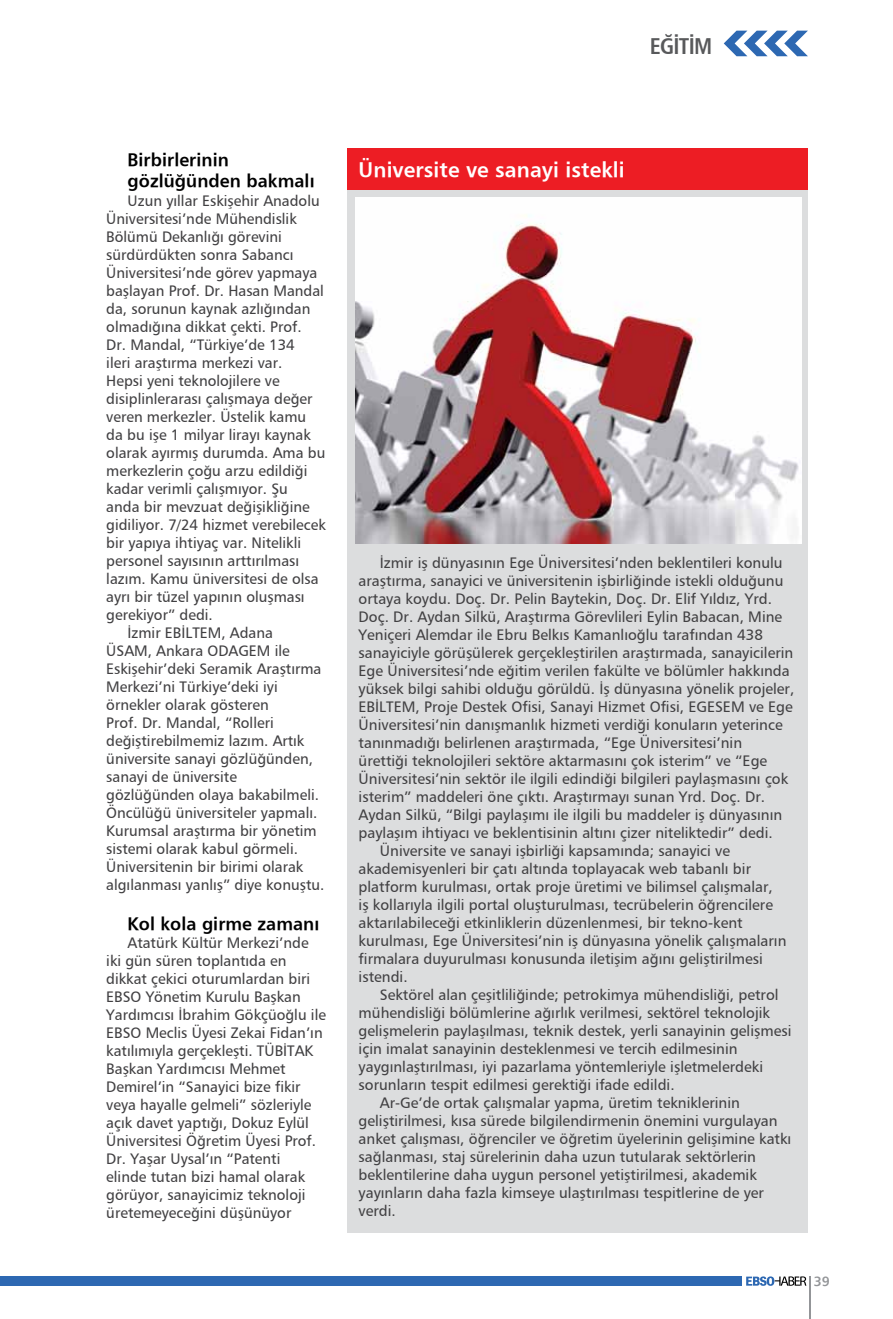
<style>
.page{position:relative;width:893px;height:1319px;background:#fff}
.page>*{position:absolute;margin:0;border:0;box-sizing:border-box;transform-origin:0 0}
.t1{font:700 condensed 22.5px "Frutiger";letter-spacing:-.03em;color:#58595b}
.t2{font:700 21px "Frutiger";letter-spacing:.005em;color:#fff}
.t3{font:700 18px/21.6px "Frutiger";letter-spacing:.005em;color:#000}
.t4{font:15px/18px "Frutiger Roman";color:#414042}
.t5{font:700 13.5px "Frutiger";color:#939598}
</style>
<div class="page">
<svg style="left:746px;top:1276px;width:60px;height:9px"></svg>
<div style="left:0;top:1276px;width:742px;height:9px;background:#2d68b2"></div>
<hr style="left:809px;top:1276px;width:2px;height:42px;background:#939598">
<svg style="left:724px;top:31px;width:84px;height:25px"></svg>
<div style="left:347px;top:188px;width:461px;height:1044px;background:#dcddde"></div>
<div style="left:347px;top:148px;width:461px;height:41px;background:#ed1d24"></div>
<img style="left:355px;top:197px;width:446px;height:346px">
<h1 class="t1" style="left:650px;top:31px;width:64px">EĞİTİM</h1>
<p class="t3" style="left:128px;top:148px;width:189px">Birbirlerinin gözlüğünden bakmalı</p>
<p class="t4" style="left:128px;top:191px;width:194px">Uzun yıllar Eskişehir Anadolu</p>
<p class="t4" style="left:106px;top:209px;width:192px">Üniversitesi’nde Mühendislik</p>
<p class="t4" style="left:106px;top:227px;width:177px">Bölümü Dekanlığı görevini</p>
<p class="t4" style="left:106px;top:245px;width:189px">sürdürdükten sonra Sabancı</p>
<p class="t4" style="left:106px;top:263px;width:212px">Üniversitesi’nde görev yapmaya</p>
<p class="t4" style="left:106px;top:281px;width:219px">başlayan Prof. Dr. Hasan Mandal</p>
<p class="t4" style="left:106px;top:299px;width:206px">da, sorunun kaynak azlığından</p>
<p class="t4" style="left:106px;top:317px;width:197px">olmadığına dikkat çekti. Prof.</p>
<p class="t4" style="left:106px;top:335px;width:190px">Dr. Mandal, “Türkiye’de 134</p>
<p class="t4" style="left:106px;top:353px;width:178px">ileri araştırma merkezi var.</p>
<p class="t4" style="left:106px;top:371px;width:175px">Hepsi yeni teknolojilere ve</p>
<p class="t4" style="left:106px;top:389px;width:208px">disiplinlerarası çalışmaya değer</p>
<p class="t4" style="left:106px;top:407px;width:201px">veren merkezler. Üstelik kamu</p>
<p class="t4" style="left:106px;top:425px;width:206px">da bu işe 1 milyar lirayı kaynak</p>
<p class="t4" style="left:106px;top:443px;width:221px">olarak ayırmış durumda. Ama bu</p>
<p class="t4" style="left:106px;top:461px;width:203px">merkezlerin çoğu arzu edildiği</p>
<p class="t4" style="left:106px;top:479px;width:183px">kadar verimli çalışmıyor. Şu</p>
<p class="t4" style="left:106px;top:497px;width:205px">anda bir mevzuat değişikliğine</p>
<p class="t4" style="left:106px;top:515px;width:221px">gidiliyor. 7/24 hizmet verebilecek</p>
<p class="t4" style="left:106px;top:533px;width:196px">bir yapıya ihtiyaç var. Nitelikli</p>
<p class="t4" style="left:106px;top:551px;width:194px">personel sayısının arttırılması</p>
<p class="t4" style="left:106px;top:569px;width:214px">lazım. Kamu üniversitesi de olsa</p>
<p class="t4" style="left:106px;top:587px;width:200px">ayrı bir tüzel yapının oluşması</p>
<p class="t4" style="left:106px;top:605px;width:108px">gerekiyor” dedi.</p>
<p class="t4" style="left:128px;top:623px;width:147px">İzmir EBİLTEM, Adana</p>
<p class="t4" style="left:106px;top:641px;width:185px">ÜSAM, Ankara ODAGEM ile</p>
<p class="t4" style="left:106px;top:659px;width:217px">Eskişehir’deki Seramik Araştırma</p>
<p class="t4" style="left:106px;top:677px;width:173px">Merkezi’ni Türkiye’deki iyi</p>
<p class="t4" style="left:106px;top:695px;width:164px">örnekler olarak gösteren</p>
<p class="t4" style="left:106px;top:713px;width:169px">Prof. Dr. Mandal, “Rolleri</p>
<p class="t4" style="left:106px;top:731px;width:200px">değiştirebilmemiz lazım. Artık</p>
<p class="t4" style="left:106px;top:749px;width:208px">üniversite sanayi gözlüğünden,</p>
<p class="t4" style="left:106px;top:767px;width:132px">sanayi de üniversite</p>
<p class="t4" style="left:106px;top:785px;width:214px">gözlüğünden olaya bakabilmeli.</p>
<p class="t4" style="left:106px;top:803px;width:213px">Öncülüğü üniversiteler yapmalı.</p>
<p class="t4" style="left:106px;top:821px;width:212px">Kurumsal araştırma bir yönetim</p>
<p class="t4" style="left:106px;top:839px;width:193px">sistemi olarak kabul görmeli.</p>
<p class="t4" style="left:106px;top:857px;width:199px">Üniversitenin bir birimi olarak</p>
<p class="t4" style="left:106px;top:875px;width:220px">algılanması yanlış” diye konuştu.</p>
<p class="t3" style="left:128px;top:912px;width:193px">Kol kola girme zamanı</p>
<p class="t4" style="left:106px;top:932px;width:221px;text-indent:21px">Atatürk Kültür Merkezi’nde iki gün süren toplantıda en dikkat çekici oturumlardan biri<br>EBSO Yönetim Kurulu Başkan<br>Yardımcısı İbrahim Gökçüoğlu ile<br>EBSO Meclis Üyesi Zekai Fidan’ın katılımıyla gerçekleşti. TÜBİTAK<br>Başkan Yardımcısı Mehmet<br>Demirel’in “Sanayici bize fikir veya hayalle gelmeli” sözleriyle açık davet yaptığı, Dokuz Eylül<br>Üniversitesi Öğretim Üyesi Prof.<br>Dr. Yaşar Uysal’ın “Patenti<br>elinde tutan bizi hamal olarak görüyor, sanayicimiz teknoloji üretemeyeceğini düşünüyor</p>
<h2 class="t2" style="left:359px;top:157px;width:268px">Üniversite ve sanayi istekli</h2>
<p class="t4" style="left:380px;top:553px;width:404px">İzmir iş dünyasının Ege Üniversitesi’nden beklentileri konulu</p>
<p class="t4" style="left:359px;top:571px;width:426px">araştırma, sanayici ve üniversitenin işbirliğinde istekli olduğunu</p>
<p class="t4" style="left:359px;top:589px;width:415px">ortaya koydu. Doç. Dr. Pelin Baytekin, Doç. Dr. Elif Yıldız, Yrd.</p>
<p class="t4" style="left:359px;top:607px;width:425px">Doç. Dr. Aydan Silkü, Araştırma Görevlileri Eylin Babacan, Mine</p>
<p class="t4" style="left:359px;top:625px;width:406px">Yeniçeri Alemdar ile Ebru Belkıs Kamanlıoğlu tarafından 438</p>
<p class="t4" style="left:359px;top:643px;width:436px">sanayiciyle görüşülerek gerçekleştirilen araştırmada, sanayicilerin</p>
<p class="t4" style="left:359px;top:661px;width:433px">Ege Üniversitesi’nde eğitim verilen fakülte ve bölümler hakkında</p>
<p class="t4" style="left:359px;top:679px;width:437px">yüksek bilgi sahibi olduğu görüldü. İş dünyasına yönelik projeler,</p>
<p class="t4" style="left:359px;top:697px;width:436px">EBİLTEM, Proje Destek Ofisi, Sanayi Hizmet Ofisi, EGESEM ve Ege</p>
<p class="t4" style="left:359px;top:715px;width:426px">Üniversitesi’nin danışmanlık hizmeti verdiği konuların yeterince</p>
<p class="t4" style="left:359px;top:733px;width:385px">tanınmadığı belirlenen araştırmada, “Ege Üniversitesi’nin</p>
<p class="t4" style="left:359px;top:751px;width:410px">ürettiği teknolojileri sektöre aktarmasını çok isterim” ve “Ege</p>
<p class="t4" style="left:359px;top:769px;width:431px">Üniversitesi’nin sektör ile ilgili edindiği bilgileri paylaşmasını çok</p>
<p class="t4" style="left:359px;top:787px;width:408px">isterim” maddeleri öne çıktı. Araştırmayı sunan Yrd. Doç. Dr.</p>
<p class="t4" style="left:359px;top:805px;width:425px">Aydan Silkü, “Bilgi paylaşımı ile ilgili bu maddeler iş dünyasının</p>
<p class="t4" style="left:359px;top:823px;width:416px">paylaşım ihtiyacı ve beklentisinin altını çizer niteliktedir” dedi.</p>
<p class="t4" style="left:380px;top:841px;width:352px">Üniversite ve sanayi işbirliği kapsamında; sanayici ve</p>
<p class="t4" style="left:359px;top:859px;width:394px">akademisyenleri bir çatı altında toplayacak web tabanlı bir</p>
<p class="t4" style="left:359px;top:877px;width:416px">platform kurulması, ortak proje üretimi ve bilimsel çalışmalar,</p>
<p class="t4" style="left:359px;top:895px;width:416px">iş kollarıyla ilgili portal oluşturulması, tecrübelerin öğrencilere</p>
<p class="t4" style="left:359px;top:913px;width:386px">aktarılabileceği etkinliklerin düzenlenmesi, bir tekno-kent</p>
<p class="t4" style="left:359px;top:931px;width:429px">kurulması, Ege Üniversitesi’nin iş dünyasına yönelik çalışmaların</p>
<p class="t4" style="left:359px;top:949px;width:406px">firmalara duyurulması konusunda iletişim ağını geliştirilmesi</p>
<p class="t4" style="left:359px;top:967px;width:51px">istendi.</p>
<p class="t4" style="left:380px;top:985px;width:400px">Sektörel alan çeşitliliğinde; petrokimya mühendisliği, petrol</p>
<p class="t4" style="left:359px;top:1003px;width:413px">mühendisliği bölümlerine ağırlık verilmesi, sektörel teknolojik</p>
<p class="t4" style="left:359px;top:1021px;width:434px">gelişmelerin paylaşılması, teknik destek, yerli sanayinin gelişmesi</p>
<p class="t4" style="left:359px;top:1039px;width:380px">için imalat sanayinin desteklenmesi ve tercih edilmesinin</p>
<p class="t4" style="left:359px;top:1057px;width:406px">yaygınlaştırılması, iyi pazarlama yöntemleriyle işletmelerdeki</p>
<p class="t4" style="left:359px;top:1075px;width:318px">sorunların tespit edilmesi gerektiği ifade edildi.</p>
<p class="t4" style="left:380px;top:1093px;width:362px">Ar-Ge’de ortak çalışmalar yapma, üretim tekniklerinin</p>
<p class="t4" style="left:359px;top:1111px;width:421px">geliştirilmesi, kısa sürede bilgilendirmenin önemini vurgulayan</p>
<p class="t4" style="left:359px;top:1129px;width:434px">anket çalışması, öğrenciler ve öğretim üyelerinin gelişimine katkı</p>
<p class="t4" style="left:359px;top:1147px;width:399px">sağlanması, staj sürelerinin daha uzun tutularak sektörlerin</p>
<p class="t4" style="left:359px;top:1165px;width:400px">beklentilerine daha uygun personel yetiştirilmesi, akademik</p>
<p class="t4" style="left:359px;top:1183px;width:407px">yayınların daha fazla kimseye ulaştırılması tespitlerine de yer</p>
<p class="t4" style="left:359px;top:1201px;width:39px">verdi.</p>
<p class="t5" style="left:814px;top:1272px;width:18px">39</p>
</div>
